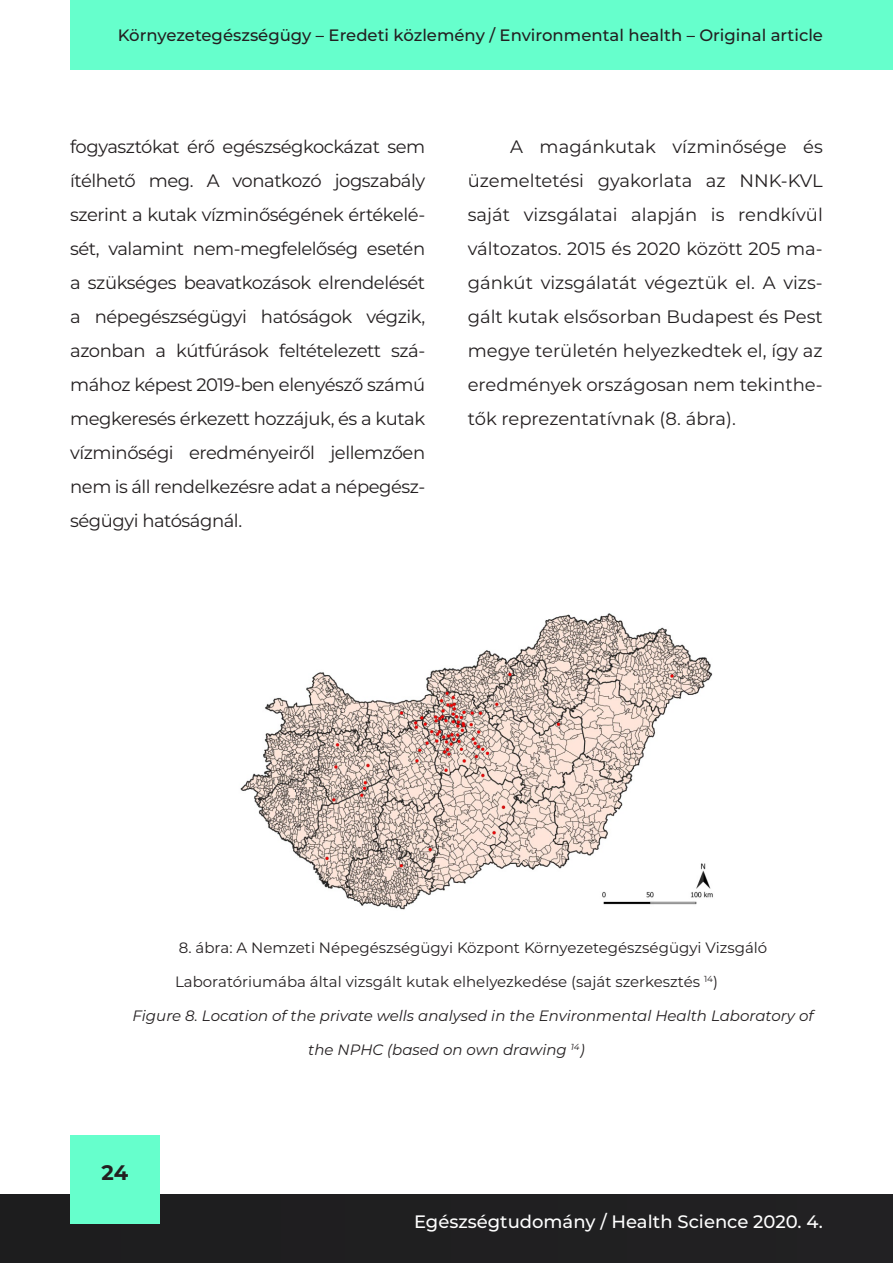
<style>
.page{position:relative;width:893px;height:1263px;background:#fff}
.page>*{position:absolute;margin:0;border:0;box-sizing:border-box;transform-origin:0 0}
.t1{font:700 21px "Montserrat";color:#231f20}
.t2{font:18px/34px "Montserrat";letter-spacing:-.025em;color:#231f20;text-align:justify}
.t3{font:500 18px "Montserrat";color:#fff}
.t4{font:500 16.5px "Montserrat";color:#231f20}
.t5{font:15px "Montserrat";color:#231f20}
.t6{font:italic 15px "Montserrat";color:#231f20}
</style>
<div class="page">
<div style="left:0;top:1195px;width:892px;height:68px;background:#201f21"></div>
<div style="left:70px;top:1135px;width:89px;height:89px;background:#6fc"></div>
<div style="left:70px;top:0;width:823px;height:69px;background:#6fc"></div>
<img style="left:240px;top:613px;width:473px;height:297px">
<p class="t4" style="left:118px;top:24px;width:707px">Környezetegészségügy – Eredeti közlemény / Environmental health – Original article</p>
<p class="t2" style="left:70px;top:129px;width:357px">fogyasztókat érő egészségkockázat sem ítélhető meg. A vonatkozó jogszabály szerint a kutak vízminőségének értékelé&shy;sét, valamint nem-megfelelőség esetén a szükséges beavatkozások elrendelését a népegészségügyi hatóságok végzik, azonban a kútfúrások feltételezett szá&shy;mához képest 2019-ben elenyésző számú megkeresés érkezett hozzájuk, és a kutak vízminőségi eredményeiről jellemzően nem is áll rendelkezésre adat a népegész&shy;ségügyi hatóságnál.</p>
<p class="t2" style="left:468px;top:129px;width:357px;text-indent:43px">A magánkutak vízminősége és üzemeltetési gyakorlata az NNK-KVL saját vizsgálatai alapján is rendkívül változatos. 2015 és 2020 között 205 ma&shy;gánkút vizsgálatát végeztük el. A vizs&shy;gált kutak elsősorban Budapest és Pest megye területén helyezkedtek el, így az eredmények országosan nem tekinthe&shy;tők reprezentatívnak (8. ábra).</p>
<p class="t5" style="left:179px;top:937px;width:590px">8. ábra: A Nemzeti Népegészségügyi Központ Környezetegészségügyi Vizsgáló</p>
<p class="t5" style="left:175px;top:971px;width:544px">Laboratóriumába által vizsgált kutak elhelyezkedése (saját szerkesztés <sup>14</sup>)</p>
<p class="t6" style="left:133px;top:1005px;width:684px">Figure 8. Location of the private wells analysed in the Environmental Health Laboratory of</p>
<p class="t6" style="left:308px;top:1039px;width:278px">the NPHC (based on own drawing <sup>14</sup>)</p>
<p class="t1" style="left:102px;top:1157px;width:28px">24</p>
<p class="t3" style="left:414px;top:1209px;width:410px">Egészségtudomány / Health Science 2020. 4.</p>
</div>
